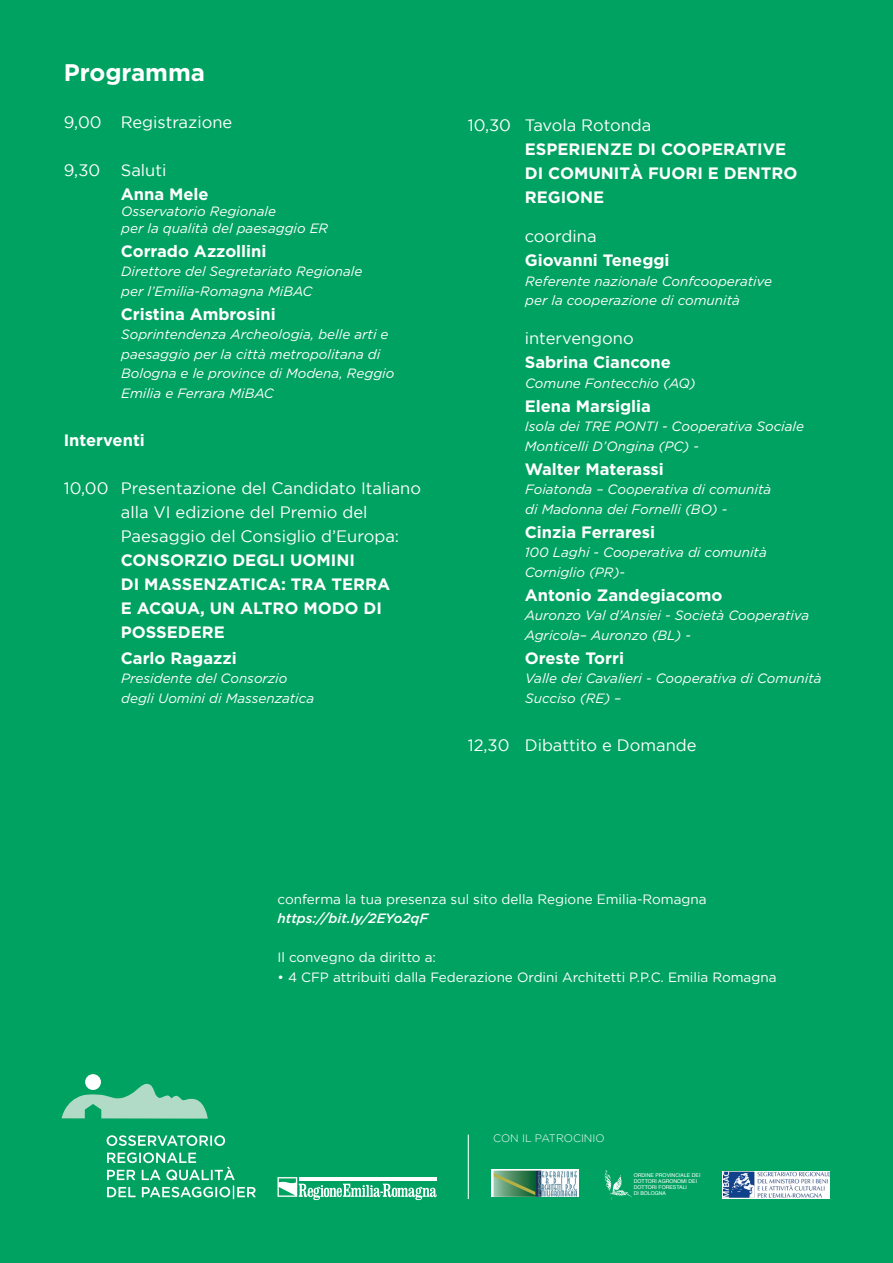
<style>
.page{position:relative;width:893px;height:1263px;background:#00a261}
.page>*{position:absolute;margin:0;border:0;box-sizing:border-box;transform-origin:0 0}
.t1{font:700 24px "Gotham";color:#fff}
.t2{font:700 16.5px "Gotham";color:#fff}
.t3{font:16.5px "Gotham";color:#fff}
.t4{font:italic 13.5px/19.5px "Gotham HTF";color:#fff}
.t5{font:13.5px "Gotham HTF";color:#fff}
.t6{font:13.5px "Gotham";color:#fff}
.t7{font:italic 500 13.5px "Gotham HTF";color:#fff}
.t8{font:300 10.8px "Gotham";color:#fff}
.t9{font:5.25px "Helvetica";color:#fff}
</style>
<div class="page">
<svg style="left:62px;top:1083px;width:146px;height:35px"></svg>
<div style="left:85px;top:1074px;width:16px;height:16px;background:#fff;border-radius:50%"></div>
<svg style="left:107px;top:1152px;width:149px;height:47px"></svg>
<svg style="left:107px;top:1135px;width:118px;height:11px"></svg>
<svg style="left:277px;top:1177px;width:160px;height:23px"></svg>
<hr style="left:468px;top:1134px;width:1px;height:65px;background:#fff">
<svg style="left:492px;top:1169px;width:87px;height:28px"></svg>
<img style="left:493px;top:1171px;width:84px;height:25px">
<img style="left:604px;top:1170px;width:28px;height:30px">
<svg style="left:723px;top:1171px;width:107px;height:28px"></svg>
<img style="left:724px;top:1171px;width:105px;height:27px">
<p class="t1" style="left:64px;top:59px;width:143px">Programma</p>
<p class="t3" style="left:64px;top:113px;width:170px">9,00 Registrazione</p>
<p class="t3" style="left:64px;top:161px;width:104px">9,30 Saluti</p>
<p class="t2" style="left:121px;top:184px;width:89px">Anna Mele</p>
<p class="t4" style="left:121px;top:202px;width:156px">Osservatorio Regionale</p>
<p class="t4" style="left:121px;top:218px;width:209px">per la qualità del paesaggio ER</p>
<p class="t2" style="left:121px;top:241px;width:147px">Corrado Azzollini</p>
<p class="t4" style="left:121px;top:262px;width:243px">Direttore del Segretariato Regionale</p>
<p class="t4" style="left:121px;top:281px;width:193px">per l’Emilia-Romagna MiBAC</p>
<p class="t2" style="left:121px;top:304px;width:156px">Cristina Ambrosini</p>
<p class="t4" style="left:121px;top:325px;width:275px">Soprintendenza Archeologia, belle arti e paesaggio per la città metropolitana di Bologna e le province di Modena, Reggio Emilia e Ferrara MiBAC</p>
<p class="t2" style="left:64px;top:430px;width:83px">Interventi</p>
<p class="t3" style="left:64px;top:479px;width:359px">10,00 Presentazione del Candidato Italiano</p>
<p class="t3" style="left:121px;top:503px;width:248px">alla VI edizione del Premio del</p>
<p class="t3" style="left:121px;top:527px;width:280px">Paesaggio del Consiglio d’Europa:</p>
<p class="t2" style="left:121px;top:550px;width:236px">CONSORZIO DEGLI UOMINI</p>
<p class="t2" style="left:121px;top:574px;width:271px">DI MASSENZATICA: TRA TERRA</p>
<p class="t2" style="left:121px;top:598px;width:263px">E ACQUA, UN ALTRO MODO DI</p>
<p class="t2" style="left:121px;top:622px;width:105px">POSSEDERE</p>
<p class="t2" style="left:121px;top:649px;width:117px">Carlo Ragazzi</p>
<p class="t4" style="left:121px;top:669px;width:168px">Presidente del Consorzio</p>
<p class="t4" style="left:121px;top:688px;width:194px">degli Uomini di Massenzatica</p>
<p class="t3" style="left:468px;top:116px;width:185px">10,30 Tavola Rotonda</p>
<p class="t2" style="left:525px;top:140px;width:263px">ESPERIENZE DI COOPERATIVE</p>
<p class="t2" style="left:525px;top:164px;width:274px">DI COMUNITÀ FUORI E DENTRO</p>
<p class="t2" style="left:525px;top:188px;width:81px">REGIONE</p>
<p class="t3" style="left:525px;top:227px;width:73px">coordina</p>
<p class="t2" style="left:525px;top:251px;width:146px">Giovanni Teneggi</p>
<p class="t4" style="left:525px;top:271px;width:248px">Referente nazionale Confcooperative</p>
<p class="t4" style="left:525px;top:290px;width:216px">per la cooperazione di comunità</p>
<p class="t3" style="left:525px;top:329px;width:110px">intervengono</p>
<p class="t2" style="left:525px;top:353px;width:148px">Sabrina Ciancone</p>
<p class="t4" style="left:525px;top:373px;width:172px">Comune Fontecchio (AQ)</p>
<p class="t2" style="left:525px;top:396px;width:128px">Elena Marsiglia</p>
<p class="t4" style="left:525px;top:416px;width:281px">Isola dei TRE PONTI - Cooperativa Sociale</p>
<p class="t4" style="left:525px;top:436px;width:176px">Monticelli D’Ongina (PC) -</p>
<p class="t2" style="left:525px;top:459px;width:141px">Walter Materassi</p>
<p class="t4" style="left:525px;top:479px;width:248px">Foiatonda – Cooperativa di comunità</p>
<p class="t4" style="left:525px;top:499px;width:204px">di Madonna dei Fornelli (BO) -</p>
<p class="t2" style="left:525px;top:522px;width:132px">Cinzia Ferraresi</p>
<p class="t4" style="left:525px;top:542px;width:244px">100 Laghi - Cooperativa di comunità</p>
<p class="t4" style="left:525px;top:562px;width:102px">Corniglio (PR)-</p>
<p class="t2" style="left:525px;top:585px;width:199px">Antonio Zandegiacomo</p>
<p class="t4" style="left:525px;top:605px;width:286px">Auronzo Val d’Ansiei - Società Cooperativa</p>
<p class="t4" style="left:525px;top:625px;width:168px">Agricola– Auronzo (BL) -</p>
<p class="t2" style="left:525px;top:648px;width:101px">Oreste Torri</p>
<p class="t4" style="left:525px;top:668px;width:298px">Valle dei Cavalieri - Cooperativa di Comunità</p>
<p class="t4" style="left:525px;top:688px;width:98px">Succiso (RE) –</p>
<p class="t3" style="left:468px;top:736px;width:230px">12,30 Dibattito e Domande</p>
<p class="t6" style="left:277px;top:891px;width:431px">conferma la tua presenza sul sito della Regione Emilia-Romagna</p>
<p class="t7" style="left:277px;top:911px;width:153px">https://bit.ly/2EYo2qF</p>
<p class="t5" style="left:277px;top:950px;width:160px">Il convegno da diritto a:</p>
<p class="t5" style="left:277px;top:969px;width:500px">• 4 CFP attribuiti dalla Federazione Ordini Architetti P.P.C. Emilia Romagna</p>
<p class="t8" style="left:493px;top:1133px;width:113px">CON IL PATROCINIO</p>
<p class="t9" style="left:634px;top:1170px;width:68px">ORDINE PROVINCIALE DEI</p>
<p class="t9" style="left:634px;top:1177px;width:65px">DOTTORI AGRONOMI DEI</p>
<p class="t9" style="left:634px;top:1183px;width:55px">DOTTORI FORESTALI</p>
<p class="t9" style="left:634px;top:1189px;width:34px">DI BOLOGNA</p>
</div>
